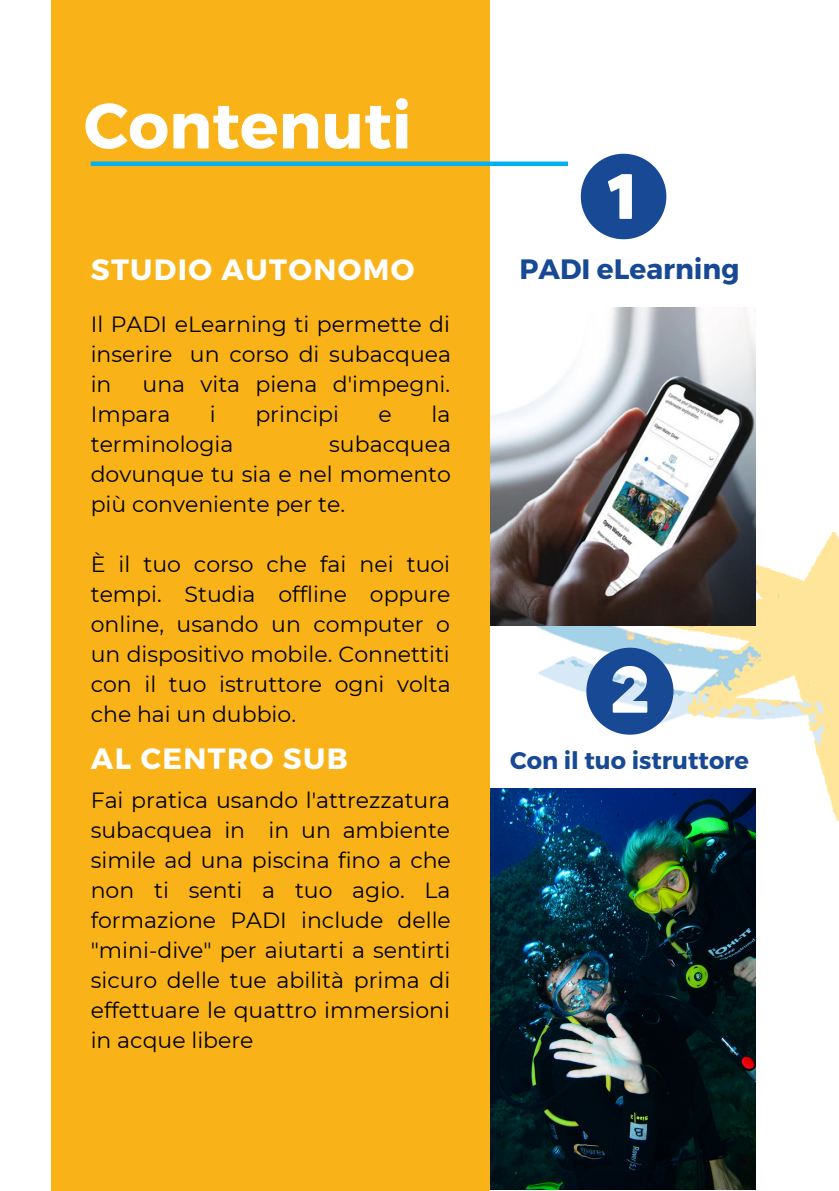
<style>
.page{position:relative;width:839px;height:1191px;background:#fff}
.page>*{position:absolute;margin:0;border:0;box-sizing:border-box;transform-origin:0 0}
.t1{font:700 64px "Montserrat";color:#fff}
.t2{font:700 29.4px "Montserrat";letter-spacing:.045em;color:#fff}
.t3{font:700 28px "Montserrat";color:#174994}
.t4{font:700 24px "Montserrat";color:#174994}
.t5{font:22px/30px "Montserrat";color:#000;text-align:justify}
</style>
<div class="page">
<div style="left:51px;top:0;width:439px;height:1191px;background:#f9b319"></div>
<hr style="left:91px;top:162px;width:477px;height:4px;background:#00b0f0">
<img style="left:537px;top:533px;width:301px;height:288px">
<img style="left:491px;top:307px;width:264px;height:318px">
<svg style="left:580px;top:154px;width:86px;height:85px"></svg>
<img style="left:491px;top:789px;width:264px;height:401px">
<svg style="left:586px;top:648px;width:87px;height:87px"></svg>
<p class="t1" style="left:84px;top:84px;width:329px">Contenuti</p>
<p class="t2" style="left:91px;top:250px;width:325px">STUDIO AUTONOMO</p>
<p class="t5" style="left:91px;top:309px;width:362px">Il PADI eLearning ti permette di inserire un corso di subacquea in</p>
<p class="t5" style="left:91px;top:369px;width:361px;text-indent:52px">una vita piena d'impegni.<br>Impara</p>
<p class="t5" style="left:210px;top:399px;width:7px">i</p>
<p class="t5" style="left:255px;top:399px;width:85px">principi</p>
<p class="t5" style="left:378px;top:399px;width:15px">e</p>
<p class="t5" style="left:431px;top:399px;width:20px">la</p>
<p class="t5" style="left:91px;top:429px;width:144px">terminologia</p>
<p class="t5" style="left:91px;top:429px;width:362px;text-indent:238px">subacquea dovunque tu sia e nel momento più conveniente per te.</p>
<p class="t5" style="left:91px;top:549px;width:361px">È il tuo corso che fai nei tuoi tempi. Studia offline oppure online, usando un computer o un dispositivo mobile. Connettiti con il tuo istruttore ogni volta che hai un dubbio.</p>
<p class="t2" style="left:91px;top:739px;width:258px">AL CENTRO SUB</p>
<p class="t5" style="left:91px;top:785px;width:361px">Fai pratica usando l'attrezzatura subacquea in in un ambiente simile ad una piscina fino a che non ti senti a tuo agio. La formazione PADI include delle "mini-dive" per aiutarti a sentirti sicuro delle tue abilità prima di effettuare le quattro immersioni in acque libere</p>
<p class="t3" style="left:519px;top:251px;width:222px">PADI eLearning</p>
<p class="t4" style="left:510px;top:745px;width:240px">Con il tuo istruttore</p>
</div>
